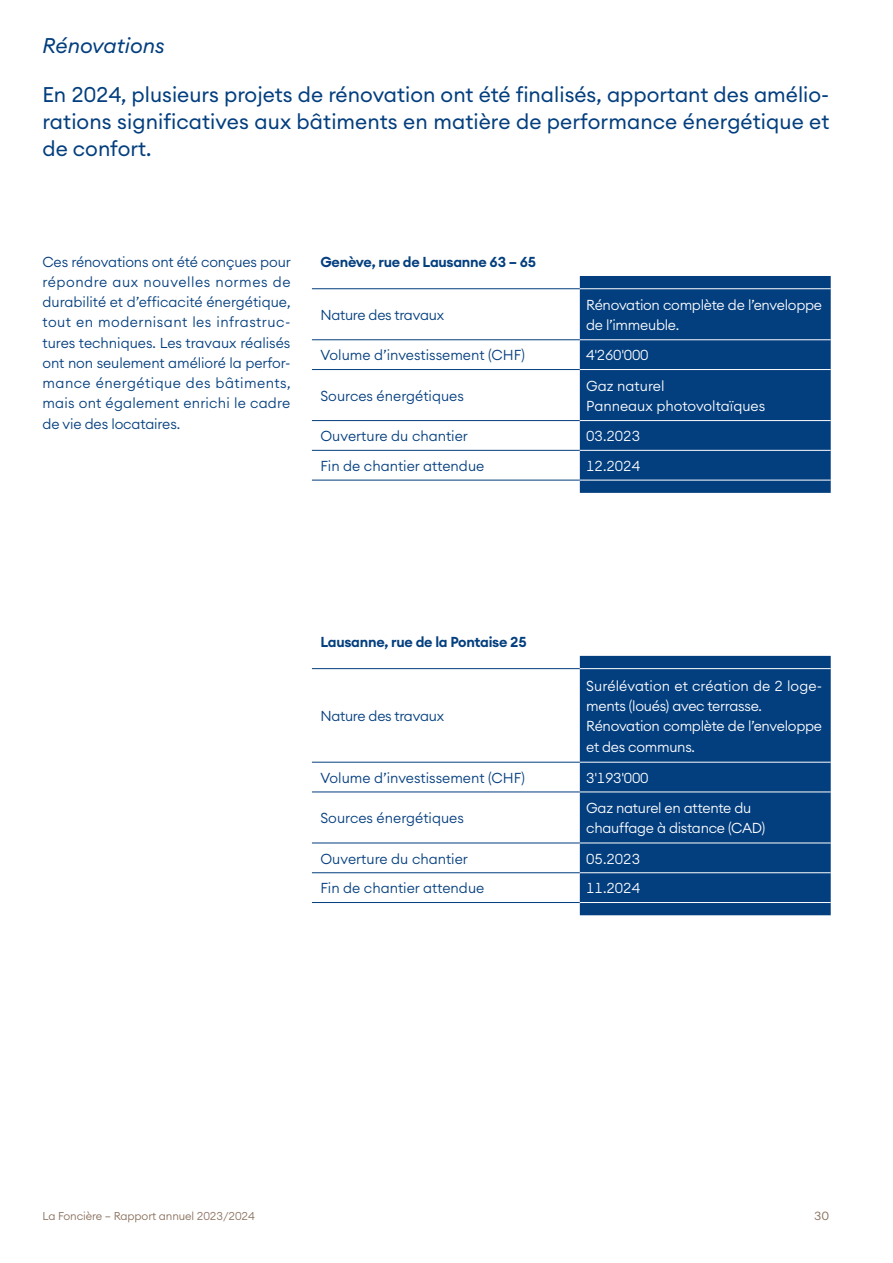
<style>
.page{position:relative;width:893px;height:1263px;background:#fff}
.page>*{position:absolute;margin:0;border:0;box-sizing:border-box;transform-origin:0 0}
.t1{font:21px/27px "Euclid Circular A";letter-spacing:.005em;color:#033e7e;text-align:justify}
.TXT_14pts_bleu{font:italic 21px "Euclid Circular A";color:#033e7e}
.TXT_9_5pts_bleu{font:300 14.25px/20.2px "Euclid Circular A";color:#033e7e;text-align:justify}
.TXT_9_5pts_bleu-2{font:300 14.25px/20.2px "Euclid Circular A";letter-spacing:-.02em;color:#fff}
.TXT_9_5pts_bleu-3{font:300 14.25px/20.2px "Euclid Circular A";color:#fff}
.TXT_9_5pts_bleu-4{font:600 14.25px "Euclid Circular A";letter-spacing:-.02em;color:#033e7e}
.TXT_9_5pts_bleu-5{font:300 14.25px "Euclid Circular A";letter-spacing:-.02em;color:#033e7e}
.t2{font:300 11.25px "Euclid Circular A";letter-spacing:-.01em;color:#896e5b}
.t3{font:11.25px "Alaska Beta Light Contrast";color:#896e5b}
</style>
<div class="page">
<div style="left:580px;top:276px;width:251px;height:217px;background:#033e7e"></div>
<hr style="left:312px;top:288px;width:268px;height:1px;background:#033e7e">
<hr style="left:312px;top:339px;width:268px;height:1px;background:#033e7e">
<hr style="left:312px;top:369px;width:268px;height:1px;background:#033e7e">
<hr style="left:312px;top:420px;width:268px;height:1px;background:#033e7e">
<hr style="left:312px;top:450px;width:268px;height:1px;background:#033e7e">
<hr style="left:312px;top:480px;width:268px;height:1px;background:#033e7e">
<hr style="left:580px;top:288px;width:251px;height:1px;background:#fff">
<hr style="left:580px;top:339px;width:251px;height:1px;background:#fff">
<hr style="left:580px;top:369px;width:251px;height:1px;background:#fff">
<hr style="left:580px;top:420px;width:251px;height:1px;background:#fff">
<hr style="left:580px;top:450px;width:251px;height:1px;background:#fff">
<hr style="left:580px;top:480px;width:251px;height:1px;background:#fff">
<div style="left:580px;top:656px;width:251px;height:259px;background:#033e7e"></div>
<hr style="left:312px;top:668px;width:268px;height:1px;background:#033e7e">
<hr style="left:312px;top:762px;width:268px;height:1px;background:#033e7e">
<hr style="left:312px;top:792px;width:268px;height:1px;background:#033e7e">
<hr style="left:312px;top:843px;width:268px;height:1px;background:#033e7e">
<hr style="left:312px;top:872px;width:268px;height:1px;background:#033e7e">
<hr style="left:312px;top:902px;width:268px;height:1px;background:#033e7e">
<hr style="left:580px;top:668px;width:251px;height:1px;background:#fff">
<hr style="left:580px;top:762px;width:251px;height:1px;background:#fff">
<hr style="left:580px;top:792px;width:251px;height:1px;background:#fff">
<hr style="left:580px;top:843px;width:251px;height:1px;background:#fff">
<hr style="left:580px;top:872px;width:251px;height:1px;background:#fff">
<hr style="left:580px;top:902px;width:251px;height:1px;background:#fff">
<p class="TXT_14pts_bleu" style="left:43px;top:32px;width:124px">Rénovations</p>
<p class="t1" style="left:43px;top:81px;width:788px">En 2024, plusieurs projets de rénovation ont été finalisés, apportant des amélio&shy;rations significatives aux bâtiments en matière de performance énergétique et de confort.</p>
<p class="TXT_9_5pts_bleu" style="left:43px;top:251px;width:250px">Ces rénovations ont été conçues pour répondre aux nouvelles normes de durabilité et d’efficacité énergétique, tout en modernisant les infrastruc&shy;tures techniques. Les travaux réalisés ont non seulement amélioré la perfor&shy;mance énergétique des bâtiments, mais ont également enrichi le cadre de vie des locataires.</p>
<p class="TXT_9_5pts_bleu-4" style="left:320px;top:253px;width:217px">Genève, rue de Lausanne 63 – 65</p>
<p class="TXT_9_5pts_bleu-5" style="left:320px;top:306px;width:125px">Nature des travaux</p>
<p class="TXT_9_5pts_bleu-2" style="left:586px;top:294px;width:237px">Rénovation complète de l’enveloppe de l’immeuble.</p>
<p class="TXT_9_5pts_bleu" style="left:320px;top:345px;width:206px">Volume d’investissement (CHF)</p>
<p class="TXT_9_5pts_bleu-2" style="left:586px;top:345px;width:64px">4'260'000</p>
<p class="TXT_9_5pts_bleu" style="left:320px;top:385px;width:145px">Sources énergétiques</p>
<p class="TXT_9_5pts_bleu-3" style="left:586px;top:376px;width:80px">Gaz naturel</p>
<p class="TXT_9_5pts_bleu-3" style="left:586px;top:395px;width:181px">Panneaux photovoltaïques</p>
<p class="TXT_9_5pts_bleu" style="left:320px;top:426px;width:149px">Ouverture du chantier</p>
<p class="TXT_9_5pts_bleu-2" style="left:586px;top:426px;width:55px">03.2023</p>
<p class="TXT_9_5pts_bleu" style="left:320px;top:455px;width:165px">Fin de chantier attendue</p>
<p class="TXT_9_5pts_bleu-2" style="left:586px;top:455px;width:55px">12.2024</p>
<p class="TXT_9_5pts_bleu-4" style="left:320px;top:632px;width:208px">Lausanne, rue de la Pontaise 25</p>
<p class="TXT_9_5pts_bleu-5" style="left:320px;top:707px;width:125px">Nature des travaux</p>
<p class="TXT_9_5pts_bleu-3" style="left:586px;top:675px;width:237px">Surélévation et création de 2 loge&shy;ments (loués) avec terrasse.</p>
<p class="TXT_9_5pts_bleu-2" style="left:586px;top:716px;width:237px">Rénovation complète de l’enveloppe et des communs.</p>
<p class="TXT_9_5pts_bleu" style="left:320px;top:767px;width:206px">Volume d’investissement (CHF)</p>
<p class="TXT_9_5pts_bleu-2" style="left:586px;top:767px;width:64px">3'193'000</p>
<p class="TXT_9_5pts_bleu" style="left:320px;top:808px;width:145px">Sources énergétiques</p>
<p class="TXT_9_5pts_bleu-2" style="left:586px;top:798px;width:167px">Gaz naturel en attente du</p>
<p class="TXT_9_5pts_bleu-2" style="left:586px;top:818px;width:181px">chauffage à distance (CAD)</p>
<p class="TXT_9_5pts_bleu" style="left:320px;top:848px;width:149px">Ouverture du chantier</p>
<p class="TXT_9_5pts_bleu-2" style="left:586px;top:848px;width:55px">05.2023</p>
<p class="TXT_9_5pts_bleu" style="left:320px;top:878px;width:165px">Fin de chantier attendue</p>
<p class="TXT_9_5pts_bleu-2" style="left:586px;top:878px;width:55px">11.2024</p>
<p class="t2" style="left:43px;top:1208px;width:214px">La Foncière – Rapport annuel 2023/2024</p>
<p class="t3" style="left:814px;top:1208px;width:17px">30</p>
</div>
